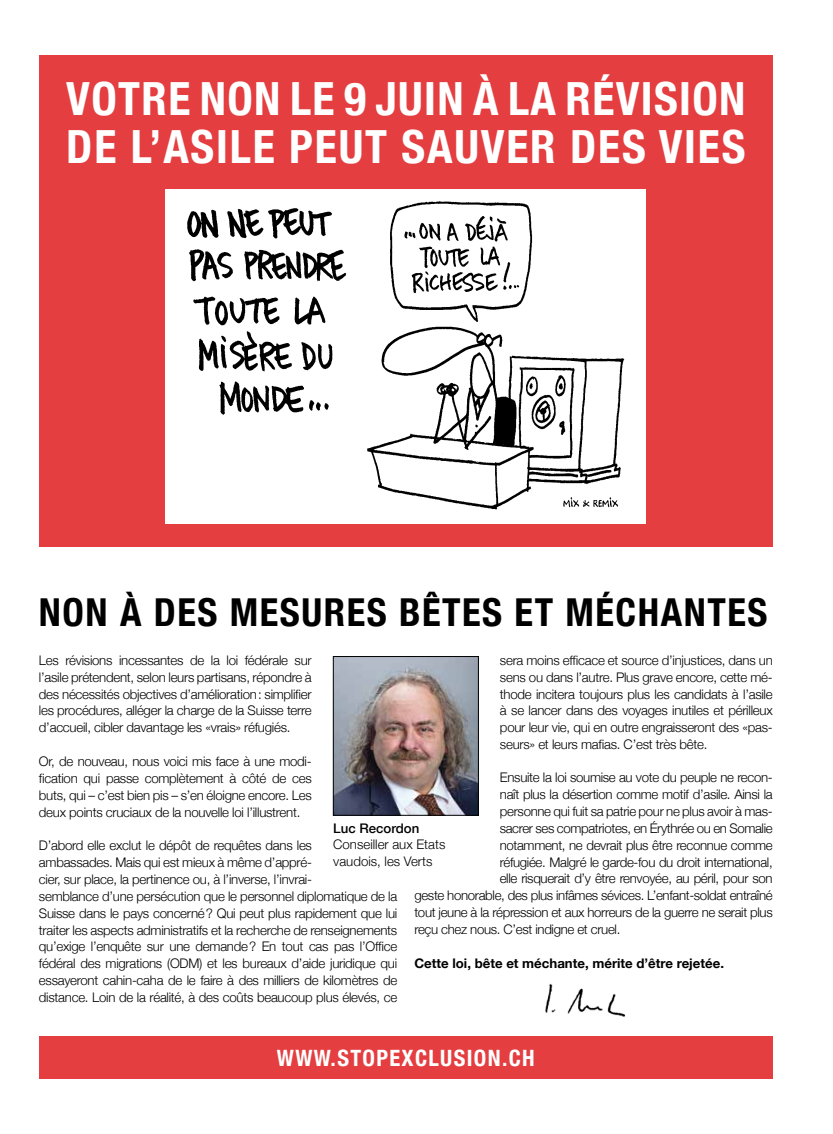
<style>
.page{position:relative;width:833px;height:1134px;background:#fff}
.page>*{position:absolute;margin:0;border:0;box-sizing:border-box;transform-origin:0 0}
.t1{font:700 condensed 45.75px/48.1px "Helvetica Neue";letter-spacing:.04em;color:#fff;text-align:right}
.t2{font:700 condensed 38.5px "Helvetica Neue";letter-spacing:.04em;color:#000}
.t3{font:700 condensed 22.5px "Helvetica Neue";letter-spacing:.06em;color:#fff}
.t4{font:300 13.25px/16.9px "Helvetica Neue";letter-spacing:-.02em;color:#000;text-align:justify}
.t5{font:700 13.25px "Helvetica Neue";color:#000}
.t6{font:300 13.25px/16.9px "Helvetica Neue";color:#000}
.t7{font:500 13.25px "Helvetica Neue";color:#000}
</style>
<div class="page">
<div style="left:39px;top:1036px;width:733px;height:43px;background:#e43e40"></div>
<div style="left:39px;top:55px;width:733px;height:492px;background:#e43e40"></div>
<img style="left:335px;top:658px;width:142px;height:156px">
<div style="left:333px;top:656px;width:146px;height:160px;border:1px solid #000"></div>
<img style="left:166px;top:189px;width:480px;height:335px">
<img style="left:545px;top:983px;width:81px;height:34px">
<h1 class="t1" style="left:66px;top:74px;width:680px">LE 9 JUIN À LA RÉVISION<br>DE L’ASILE PEUT SAUVER DES VIES</h1>
<h1 class="t1" style="left:66px;top:74px;width:160px">VOTRE NON</h1>
<h2 class="t2" style="left:39px;top:589px;width:23px">NON</h2>
<h2 class="t2" style="left:120px;top:589px;width:649px">À DES MESURES BÊTES ET MÉCHANTES</h2>
<p class="t4" style="left:39px;top:651px;width:274px">Les révisions incessantes de la loi fédérale sur l’asile prétendent, selon leurs partisans, répondre à des nécessités objectives d’amélioration: simplifier les procédures, alléger la charge de la Suisse terre d’accueil, cibler davantage les «vrais» réfugiés.</p>
<p class="t4" style="left:39px;top:752px;width:274px">Or, de nouveau, nous voici mis face à une modi&shy;fication qui passe complètement à côté de ces buts, qui – c’est bien pis – s’en éloigne encore. Les deux points cruciaux de la nouvelle loi l’illustrent.</p>
<p class="t4" style="left:39px;top:837px;width:360px;text-align:left">D’abord elle exclut le dépôt de requêtes dans les<br>ambassades. Mais qui est mieux à même d’appré-<br>cier, sur place, la pertinence ou, à l’inverse, l’invrai-<br>semblance d’une persécution que le personnel diplomatique de la Suisse dans le pays concerné? Qui peut plus rapidement que lui traiter les aspects administratifs et la recherche de renseignements qu’exige l’enquête sur une demande? En tout cas pas l’Office fédéral des migrations (ODM) et les bureaux d’aide juridique qui essayeront cahin-caha de le faire à des milliers de kilomètres de distance. Loin de la réalité, à des coûts beaucoup plus élevés, ce</p>
<p class="t4" style="left:500px;top:651px;width:274px">sera moins efficace et source d’injustices, dans un sens ou dans l’autre. Plus grave encore, cette mé&shy;thode incitera toujours plus les candidats à l’asile à se lancer dans des voyages inutiles et périlleux pour leur vie, qui en outre engraisseront des «pas&shy;seurs» et leurs mafias. C’est très bête.</p>
<p class="t4" style="left:500px;top:769px;width:274px">Ensuite la loi soumise au vote du peuple ne recon-</p>
<p class="t4" style="left:500px;top:786px;width:274px">naît plus la désertion comme motif d’asile. Ainsi la</p>
<p class="t4" style="left:500px;top:802px;width:274px">personne qui fuit sa patrie pour ne plus avoir à mas-</p>
<p class="t4" style="left:499px;top:819px;width:274px">sacrer ses compatriotes, en Érythrée ou en Somalie</p>
<p class="t4" style="left:499px;top:836px;width:274px">notamment, ne devrait plus être reconnue comme</p>
<p class="t4" style="left:499px;top:853px;width:274px">réfugiée. Malgré le garde-fou du droit international,</p>
<p class="t4" style="left:499px;top:870px;width:274px">elle risquerait d’y être renvoyée, au péril, pour son</p>
<p class="t4" style="left:414px;top:887px;width:360px">geste honorable, des plus infâmes sévices. L’enfant-soldat entraîné</p>
<p class="t4" style="left:414px;top:904px;width:360px">tout jeune à la répression et aux horreurs de la guerre ne serait plus</p>
<p class="t4" style="left:414px;top:920px;width:207px">reçu chez nous. C’est indigne et cruel.</p>
<p class="t5" style="left:414px;top:955px;width:311px">Cette loi, bête et méchante, mérite d’être rejetée.</p>
<p class="t7" style="left:333px;top:820px;width:88px">Luc Recordon</p>
<p class="t6" style="left:333px;top:836px;width:114px">Conseiller aux Etats vaudois, les Verts</p>
<h3 class="t3" style="left:277px;top:1044px;width:259px">WWW.STOPEXCLUSION.CH</h3>
</div>
